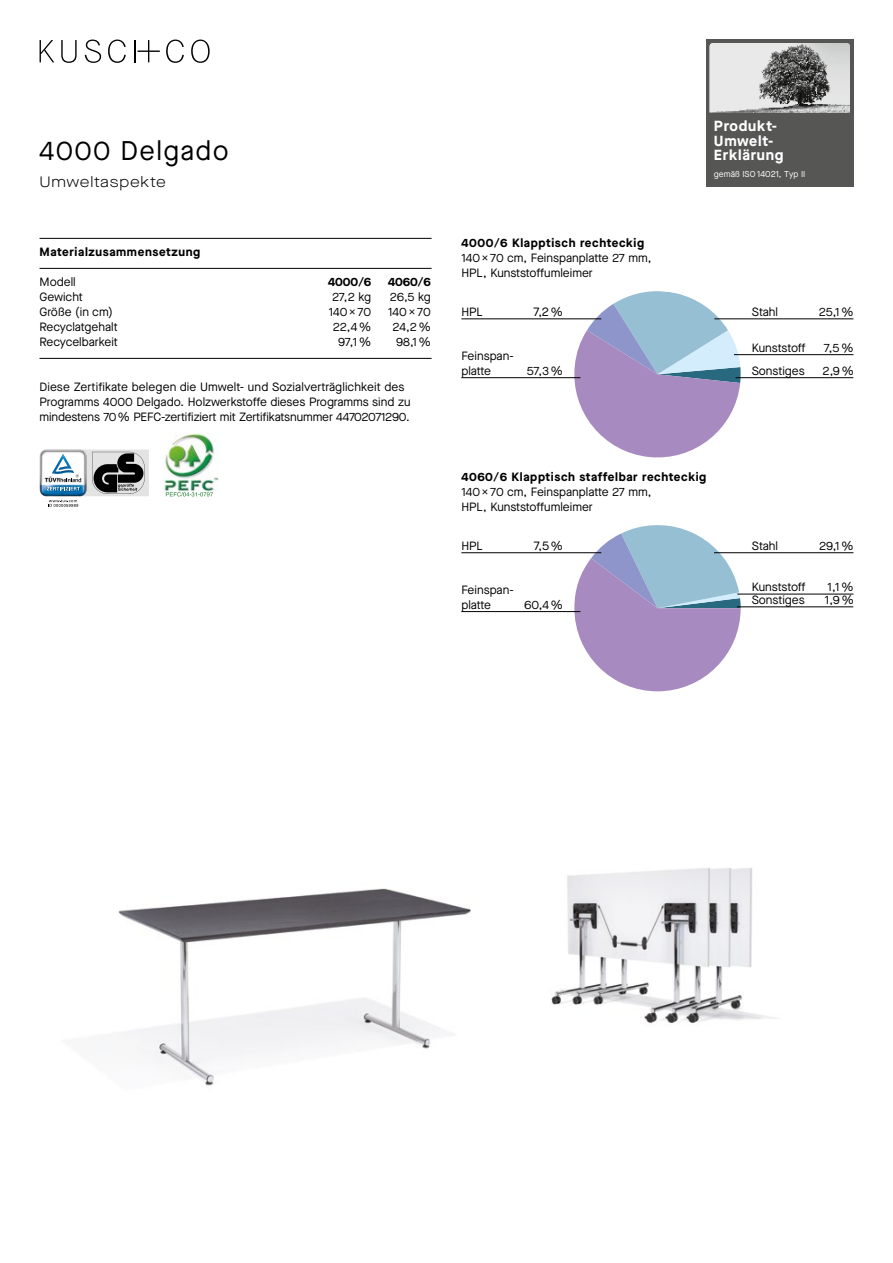
<style>
.page{position:relative;width:893px;height:1263px;background:#fff}
.page>*{position:absolute;margin:0;border:0;box-sizing:border-box;transform-origin:0 0}
.t1{font:27px "Maison Neue";letter-spacing:.05em;color:#000}
.t2{font:300 15px "Maison Neue Extended";letter-spacing:.05em;color:#000}
.t3{font:700 14.7px/14.7px "Maison Neue";letter-spacing:.05em;color:#fff}
.t4{font:12px/15px "Maison Neue";color:#000}
.t5{font:700 12px "Maison Neue";letter-spacing:.05em;color:#000}
.t6{font:12px "Maison Neue";letter-spacing:-.02em;color:#000}
.t7{font:8.55px "Maison Neue";color:#fff}
</style>
<div class="page">
<svg style="left:40px;top:40px;width:14px;height:22px"></svg>
<svg style="left:61px;top:40px;width:16px;height:23px"></svg>
<svg style="left:85px;top:40px;width:16px;height:23px"></svg>
<svg style="left:108px;top:40px;width:18px;height:23px"></svg>
<svg style="left:166px;top:40px;width:18px;height:23px"></svg>
<svg style="left:191px;top:40px;width:19px;height:23px"></svg>
<hr style="left:134px;top:40px;width:2px;height:22px;background:#000">
<svg style="left:138px;top:40px;width:22px;height:22px"></svg>
<div style="left:706px;top:40px;width:147px;height:147px;background:#565655"></div>
<img style="left:710px;top:43px;width:140px;height:70px">
<hr style="left:40px;top:238px;width:392px;height:1px;background:#000">
<hr style="left:40px;top:268px;width:392px;height:1px;background:#000">
<hr style="left:40px;top:358px;width:392px;height:1px;background:#000">
<img style="left:118px;top:888px;width:353px;height:198px">
<svg style="left:565px;top:291px;width:185px;height:167px"></svg>
<svg style="left:574px;top:525px;width:167px;height:166px"></svg>
<hr style="left:734px;top:354px;width:119px;height:1px;background:#000">
<hr style="left:737px;top:594px;width:116px;height:1px;background:#000">
<hr style="left:714px;top:319px;width:139px;height:1px;background:#000">
<hr style="left:714px;top:552px;width:139px;height:1px;background:#000">
<hr style="left:461px;top:377px;width:119px;height:1px;background:#000">
<hr style="left:461px;top:611px;width:119px;height:1px;background:#000">
<hr style="left:461px;top:319px;width:140px;height:1px;background:#000">
<hr style="left:461px;top:552px;width:140px;height:1px;background:#000">
<hr style="left:736px;top:377px;width:117px;height:1px;background:#000">
<hr style="left:737px;top:607px;width:116px;height:1px;background:#000">
<img style="left:551px;top:868px;width:224px;height:156px">
<img style="left:164px;top:433px;width:55px;height:58px">
<svg style="left:166px;top:492px;width:47px;height:4px"></svg>
<svg style="left:40px;top:449px;width:109px;height:58px"></svg>
<h1 class="t1" style="left:40px;top:133px;width:191px">4000 Delgado</h1>
<p class="t2" style="left:40px;top:172px;width:128px">Umweltaspekte</p>
<p class="t5" style="left:40px;top:244px;width:162px">Materialzusammensetzung</p>
<p class="t4" style="left:40px;top:275px;width:38px">Modell</p>
<p class="t5" style="left:328px;top:274px;width:45px">4000/6</p>
<p class="t5" style="left:388px;top:274px;width:44px">4060/6</p>
<p class="t4" style="left:40px;top:290px;width:45px">Gewicht</p>
<p class="t4" style="left:332px;top:290px;width:40px">27,2 kg</p>
<p class="t4" style="left:390px;top:290px;width:42px">26,5 kg</p>
<p class="t4" style="left:40px;top:305px;width:75px">Größe (in cm)</p>
<p class="t4" style="left:329px;top:305px;width:44px">140 x 70</p>
<p class="t4" style="left:388px;top:305px;width:44px">140 x 70</p>
<p class="t4" style="left:40px;top:320px;width:80px">Recyclatgehalt</p>
<p class="t4" style="left:333px;top:320px;width:40px">22,4 %</p>
<p class="t4" style="left:393px;top:320px;width:40px">24,2 %</p>
<p class="t4" style="left:40px;top:335px;width:80px">Recycelbarkeit</p>
<p class="t4" style="left:338px;top:335px;width:35px">97,1 %</p>
<p class="t4" style="left:396px;top:335px;width:36px">98,1 %</p>
<p class="t4" style="left:40px;top:380px;width:373px">Diese Zertifikate belegen die Umwelt- und Sozialverträglichkeit des<br>Programms 4000 Delgado. Holzwerkstoffe dieses Programms sind zu mindestens 70 % PEFC-zertifiziert mit Zertifikatsnummer 44702071290.</p>
<p class="t5" style="left:461px;top:234px;width:184px">4000/6 Klapptisch rechteckig</p>
<p class="t4" style="left:461px;top:250px;width:192px">140 x 70 cm, Feinspanplatte 27 mm,<br>HPL, Kunststoffumleimer</p>
<p class="t4" style="left:461px;top:304px;width:23px">HPL</p>
<p class="t4" style="left:533px;top:304px;width:31px">7,2 %</p>
<p class="t4" style="left:461px;top:348px;width:53px">Feinspan&shy;platte</p>
<p class="t4" style="left:527px;top:363px;width:38px">57,3 %</p>
<p class="t3" style="left:714px;top:118px;width:71px">Produkt-<br>Umwelt-<br>Erklärung</p>
<p class="t7" style="left:714px;top:168px;width:93px">gemäß ISO 14021, Typ II</p>
<p class="t4" style="left:752px;top:304px;width:28px">Stahl</p>
<p class="t4" style="left:819px;top:304px;width:36px">25,1 %</p>
<p class="t6" style="left:752px;top:340px;width:55px">Kunststoff</p>
<p class="t4" style="left:824px;top:340px;width:31px">7,5 %</p>
<p class="t4" style="left:752px;top:363px;width:55px">Sonstiges</p>
<p class="t4" style="left:822px;top:363px;width:33px">2,9 %</p>
<p class="t5" style="left:461px;top:468px;width:246px">4060/6 Klapptisch staffelbar rechteckig</p>
<p class="t4" style="left:461px;top:484px;width:192px">140 x 70 cm, Feinspanplatte 27 mm,<br>HPL, Kunststoffumleimer</p>
<p class="t4" style="left:461px;top:538px;width:23px">HPL</p>
<p class="t4" style="left:534px;top:538px;width:31px">7,5 %</p>
<p class="t4" style="left:752px;top:538px;width:28px">Stahl</p>
<p class="t4" style="left:819px;top:538px;width:36px">29,1 %</p>
<p class="t4" style="left:461px;top:582px;width:53px">Feinspan&shy;platte</p>
<p class="t4" style="left:524px;top:597px;width:40px">60,4 %</p>
<p class="t6" style="left:752px;top:579px;width:55px">Kunststoff</p>
<p class="t4" style="left:828px;top:579px;width:27px">1,1 %</p>
<p class="t4" style="left:752px;top:592px;width:55px">Sonstiges</p>
<p class="t4" style="left:825px;top:592px;width:30px">1,9 %</p>
</div>
